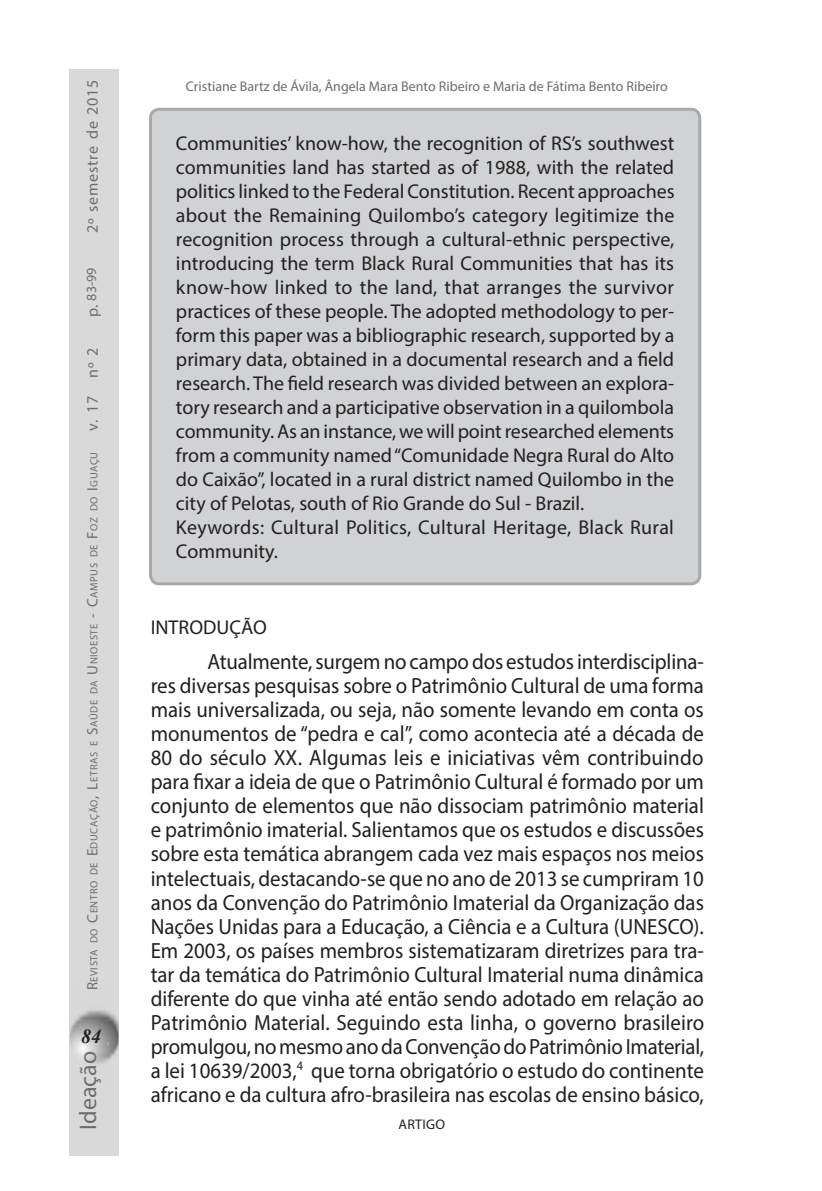
<style>
.page{position:relative;width:822px;height:1191px;background:#fff}
.page>*{position:absolute;margin:0;border:0;box-sizing:border-box;transform-origin:0 0}
.t1{font:24px "Myriad Pro";color:#6c6d70}
.A_D_TEXTO11{font:22px/24px "Myriad Pro";color:#231f20;text-align:justify;scale:.95 1}
.A_C_RESUMO{font:20px/24px "Myriad Pro";letter-spacing:.005em;color:#231f20;text-align:justify}
.A_REFERENCIAS{font:20px "Myriad Pro";color:#231f20}
.t2{font:italic 700 20px "Times New Roman";color:#231f20}
.t3{font:16px "Myriad Pro";letter-spacing:.05em;color:#6c6d70}
.A_B_AUTORES_interno{font:14px "Myriad Pro";color:#6c6d70}
.t4{font:14px "Myriad Pro";letter-spacing:.02em;color:#231f20}
.t5{font:10.4px "Myriad Pro";letter-spacing:.055em;color:#6c6d70}
.s1{font-size:15px}
</style>
<div class="page">
<div style="left:70px;top:70px;width:49px;height:1085px;background:#d9d9d9"></div>
<div style="left:150px;top:109px;width:550px;height:475px;background:#d1d2d4;border-radius:9px"></div>
<div style="left:149px;top:108px;width:552px;height:477px;border:3px solid #a8a9ad;border-radius:9px"></div>
<p class="t3" style="left:83px;top:233px;width:155px;rotate:-90deg">2º semestre de 2015</p>
<p class="A_B_AUTORES_interno" style="left:83px;top:300px;width:35px;rotate:-90deg">83-99</p>
<p class="t3" style="left:83px;top:317px;width:14px;rotate:-90deg">p.</p>
<p class="t3" style="left:83px;top:431px;width:85px;rotate:-90deg">v. 17 nº 2</p>
<p class="t5" style="left:88px;top:990px;width:540px;rotate:-90deg"><span class="s1">R</span>evista do <span class="s1">C</span>entro de <span class="s1">E</span>ducação<span class="s1">, L</span>etras e <span class="s1">S</span>aúde da <span class="s1">U</span> nioeste <span class="s1">- C</span>ampus de <span class="s1">F</span>oz do <span class="s1">I</span> guaçu</p>
<p class="t2" style="left:81px;top:1022px;width:21px">84</p>
<p class="t1" style="left:73px;top:1129px;width:80px;rotate:-90deg">Ideação</p>
<p class="A_B_AUTORES_interno" style="left:186px;top:77px;width:483px">Cristiane Bartz de Ávila, Ângela Mara Bento Ribeiro e Maria de Fátima Bento Ribeiro</p>
<p class="A_C_RESUMO" style="left:176px;top:131px;width:500px">Communities’ know-how, the recognition of RS’s southwest communities land has started as of 1988, with the related politics linked to the Federal Constitution. Recent approaches about the Remaining Quilombo’s category legitimize the recognition process through a cultural-ethnic perspective, introducing the term Black Rural Communities that has its know-how linked to the land, that arranges the survivor practices of these people. The adopted methodology to per&shy;form this paper was a bibliographic research, supported by a primary data, obtained in a documental research and a field research. The field research was divided between an explora&shy;tory research and a participative observation in a quilombola community. As an instance, we will point researched elements from a community named “Comunidade Negra Rural do Alto do Caixão”, located in a rural district named Quilombo in the city of Pelotas, south of Rio Grande do Sul - Brazil.</p>
<p class="A_C_RESUMO" style="left:176px;top:515px;width:500px">Keywords: Cultural Politics, Cultural Heritage, Black Rural<br>Community.</p>
<p class="A_REFERENCIAS" style="left:151px;top:615px;width:118px">INTRODUÇÃO</p>
<p class="A_D_TEXTO11" style="left:151px;top:649px;width:584px;text-indent:57px">Atualmente, surgem no campo dos estudos interdisciplina&shy;res diversas pesquisas sobre o Patrimônio Cultural de uma forma mais universalizada, ou seja, não somente levando em conta os monumentos de “pedra e cal”, como acontecia até a década de 80 do século XX. Algumas leis e iniciativas vêm contribuindo para fixar a ideia de que o Patrimônio Cultural é formado por um conjunto de elementos que não dissociam patrimônio material e patrimônio imaterial. Salientamos que os estudos e discussões sobre esta temática abrangem cada vez mais espaços nos meios intelectuais, destacando-se que no ano de 2013 se cumpriram 10 anos da Convenção do Patrimônio Imaterial da Organização das Nações Unidas para a Educação, a Ciência e a Cultura (UNESCO).<br>Em 2003, os países membros sistematizaram diretrizes para tra&shy;tar da temática do Patrimônio Cultural Imaterial numa dinâmica diferente do que vinha até então sendo adotado em relação ao Patrimônio Material. Seguindo esta linha, o governo brasileiro promulgou, no mesmo ano da Convenção do Patrimônio Imaterial, a lei 10639/2003,<sup>4</sup> que torna obrigatório o estudo do continente africano e da cultura afro-brasileira nas escolas de ensino básico,</p>
<p class="t4" style="left:398px;top:1115px;width:48px">ARTIGO</p>
</div>
